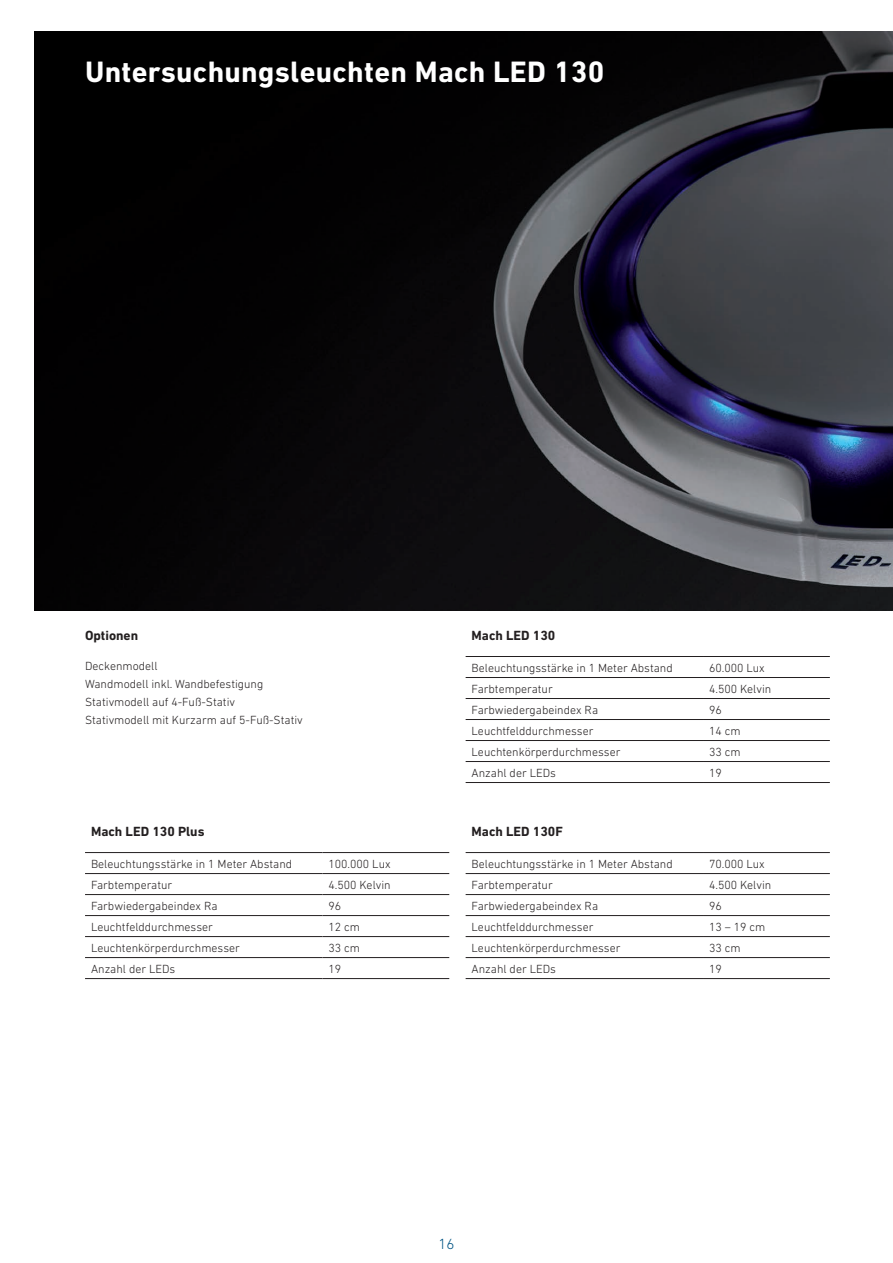
<style>
.page{position:relative;width:893px;height:1263px;background:#fff}
.page>*{position:absolute;margin:0;border:0;box-sizing:border-box;transform-origin:0 0}
.t1{font:700 30px "DIN Next LT Pro";letter-spacing:.01em;color:#fff}
.t2{font:300 15px "DIN Next LT Pro";color:#005484}
.t3{font:700 13.5px "DIN Next LT Pro";color:#231f20}
.t4{font:300 12px/18px "DIN Next LT Pro";color:#231f20}
</style>
<div class="page">
<img style="left:34px;top:32px;width:859px;height:578px">
<hr style="left:466px;top:656px;width:237px;height:1px;background:#231f20">
<hr style="left:703px;top:656px;width:127px;height:1px;background:#231f20">
<hr style="left:466px;top:677px;width:237px;height:1px;background:#231f20">
<hr style="left:703px;top:677px;width:127px;height:1px;background:#231f20">
<hr style="left:466px;top:698px;width:237px;height:1px;background:#231f20">
<hr style="left:703px;top:698px;width:127px;height:1px;background:#231f20">
<hr style="left:466px;top:719px;width:237px;height:1px;background:#231f20">
<hr style="left:703px;top:719px;width:127px;height:1px;background:#231f20">
<hr style="left:466px;top:740px;width:237px;height:1px;background:#231f20">
<hr style="left:703px;top:740px;width:127px;height:1px;background:#231f20">
<hr style="left:466px;top:761px;width:237px;height:1px;background:#231f20">
<hr style="left:703px;top:761px;width:127px;height:1px;background:#231f20">
<hr style="left:466px;top:782px;width:237px;height:1px;background:#231f20">
<hr style="left:703px;top:782px;width:127px;height:1px;background:#231f20">
<hr style="left:466px;top:852px;width:237px;height:1px;background:#231f20">
<hr style="left:703px;top:852px;width:127px;height:1px;background:#231f20">
<hr style="left:466px;top:873px;width:237px;height:1px;background:#231f20">
<hr style="left:703px;top:873px;width:127px;height:1px;background:#231f20">
<hr style="left:466px;top:894px;width:237px;height:1px;background:#231f20">
<hr style="left:703px;top:894px;width:127px;height:1px;background:#231f20">
<hr style="left:466px;top:915px;width:237px;height:1px;background:#231f20">
<hr style="left:703px;top:915px;width:127px;height:1px;background:#231f20">
<hr style="left:466px;top:936px;width:237px;height:1px;background:#231f20">
<hr style="left:703px;top:936px;width:127px;height:1px;background:#231f20">
<hr style="left:466px;top:957px;width:237px;height:1px;background:#231f20">
<hr style="left:703px;top:957px;width:127px;height:1px;background:#231f20">
<hr style="left:466px;top:978px;width:237px;height:1px;background:#231f20">
<hr style="left:703px;top:978px;width:127px;height:1px;background:#231f20">
<hr style="left:85px;top:852px;width:237px;height:1px;background:#231f20">
<hr style="left:322px;top:852px;width:127px;height:1px;background:#231f20">
<hr style="left:85px;top:873px;width:237px;height:1px;background:#231f20">
<hr style="left:322px;top:873px;width:127px;height:1px;background:#231f20">
<hr style="left:85px;top:894px;width:237px;height:1px;background:#231f20">
<hr style="left:322px;top:894px;width:127px;height:1px;background:#231f20">
<hr style="left:85px;top:915px;width:237px;height:1px;background:#231f20">
<hr style="left:322px;top:915px;width:127px;height:1px;background:#231f20">
<hr style="left:85px;top:936px;width:237px;height:1px;background:#231f20">
<hr style="left:322px;top:936px;width:127px;height:1px;background:#231f20">
<hr style="left:85px;top:957px;width:237px;height:1px;background:#231f20">
<hr style="left:322px;top:957px;width:127px;height:1px;background:#231f20">
<hr style="left:85px;top:978px;width:237px;height:1px;background:#231f20">
<hr style="left:322px;top:978px;width:127px;height:1px;background:#231f20">
<h1 class="t1" style="left:85px;top:54px;width:521px">Untersuchungsleuchten Mach LED 130</h1>
<p class="t3" style="left:85px;top:627px;width:55px">Optionen</p>
<p class="t4" style="left:85px;top:657px;width:219px">Deckenmodell<br>Wandmodell inkl. Wandbefestigung<br>Stativmodell auf 4-Fuß-Stativ<br>Stativmodell mit Kurzarm auf 5-Fuß-Stativ</p>
<p class="t3" style="left:91px;top:823px;width:115px">Mach LED 130 Plus</p>
<p class="t4" style="left:91px;top:854px;width:203px">Beleuchtungsstärke in 1 Meter Abstand</p>
<p class="t4" style="left:328px;top:854px;width:64px">100.000 Lux</p>
<p class="t4" style="left:91px;top:875px;width:83px">Farbtemperatur</p>
<p class="t4" style="left:328px;top:875px;width:64px">4.500 Kelvin</p>
<p class="t4" style="left:91px;top:896px;width:128px">Farbwiedergabeindex Ra</p>
<p class="t4" style="left:328px;top:896px;width:14px">96</p>
<p class="t4" style="left:91px;top:917px;width:123px">Leuchtfelddurchmesser</p>
<p class="t4" style="left:328px;top:917px;width:33px">12 cm</p>
<p class="t4" style="left:91px;top:938px;width:150px">Leuchtenkörperdurchmesser</p>
<p class="t4" style="left:328px;top:938px;width:33px">33 cm</p>
<p class="t4" style="left:91px;top:959px;width:86px">Anzahl der LEDs</p>
<p class="t4" style="left:328px;top:959px;width:14px">19</p>
<p class="t3" style="left:472px;top:627px;width:85px">Mach LED 130</p>
<p class="t4" style="left:472px;top:658px;width:203px">Beleuchtungsstärke in 1 Meter Abstand</p>
<p class="t4" style="left:709px;top:658px;width:57px">60.000 Lux</p>
<p class="t4" style="left:472px;top:679px;width:83px">Farbtemperatur</p>
<p class="t4" style="left:709px;top:679px;width:64px">4.500 Kelvin</p>
<p class="t4" style="left:472px;top:700px;width:128px">Farbwiedergabeindex Ra</p>
<p class="t4" style="left:709px;top:700px;width:14px">96</p>
<p class="t4" style="left:472px;top:721px;width:123px">Leuchtfelddurchmesser</p>
<p class="t4" style="left:709px;top:721px;width:33px">14 cm</p>
<p class="t4" style="left:472px;top:742px;width:150px">Leuchtenkörperdurchmesser</p>
<p class="t4" style="left:709px;top:742px;width:33px">33 cm</p>
<p class="t4" style="left:472px;top:763px;width:86px">Anzahl der LEDs</p>
<p class="t4" style="left:709px;top:763px;width:14px">19</p>
<p class="t3" style="left:472px;top:823px;width:93px">Mach LED 130F</p>
<p class="t4" style="left:472px;top:854px;width:203px">Beleuchtungsstärke in 1 Meter Abstand</p>
<p class="t4" style="left:709px;top:854px;width:57px">70.000 Lux</p>
<p class="t4" style="left:472px;top:875px;width:83px">Farbtemperatur</p>
<p class="t4" style="left:709px;top:875px;width:64px">4.500 Kelvin</p>
<p class="t4" style="left:472px;top:896px;width:128px">Farbwiedergabeindex Ra</p>
<p class="t4" style="left:709px;top:896px;width:14px">96</p>
<p class="t4" style="left:472px;top:917px;width:123px">Leuchtfelddurchmesser</p>
<p class="t4" style="left:709px;top:917px;width:58px">13 – 19 cm</p>
<p class="t4" style="left:472px;top:938px;width:150px">Leuchtenkörperdurchmesser</p>
<p class="t4" style="left:709px;top:938px;width:33px">33 cm</p>
<p class="t4" style="left:472px;top:959px;width:86px">Anzahl der LEDs</p>
<p class="t4" style="left:709px;top:959px;width:14px">19</p>
<p class="t2" style="left:438px;top:1235px;width:17px">16</p>
</div>
